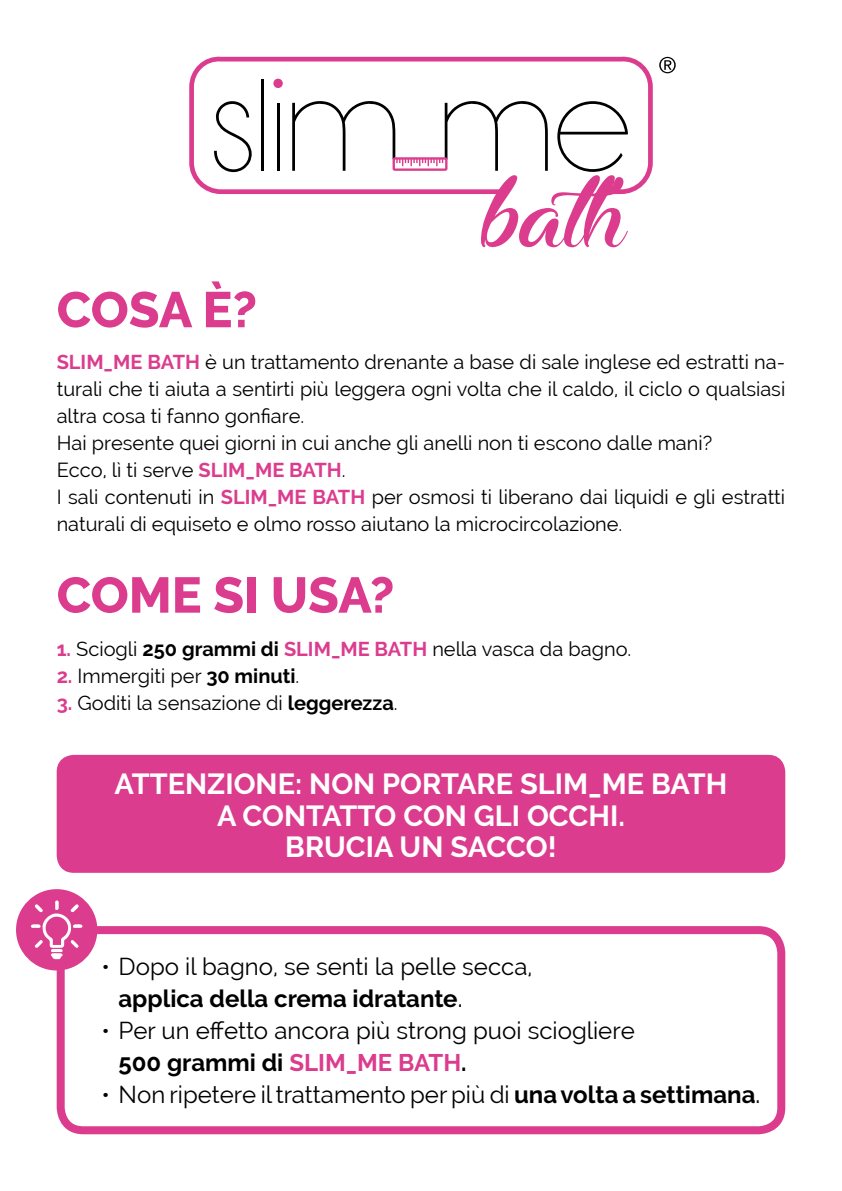
<style>
.page{position:relative;width:842px;height:1191px;background:#fff}
.page>*{position:absolute;margin:0;border:0;box-sizing:border-box;transform-origin:0 0}
.t1{font:800 50px "Raleway";color:#db3c8e}
.t2{font:700 29px/31.4px "Raleway";color:#fff;text-align:center}
.t3{font:24px/32px "Raleway";color:#000}
.t4{font:20px/27px "Raleway";color:#000}
.s1{font-weight:700;color:#db3c8e}
.s2{font-weight:700}
.s3{font-weight:500}
</style>
<div class="page">
<div style="left:57px;top:755px;width:728px;height:118px;background:#db3c8e;border-radius:17px"></div>
<div style="left:57px;top:926px;width:728px;height:208px;border:8px solid #db3c8e;border-radius:23px"></div>
<div style="left:16px;top:889px;width:81px;height:81px;background:#db3c8e;border-radius:50%"></div>
<svg style="left:31px;top:900px;width:52px;height:59px"></svg>
<svg style="left:189px;top:58px;width:464px;height:137px"></svg>
<svg style="left:292px;top:101px;width:336px;height:146px"></svg>
<svg style="left:659px;top:57px;width:17px;height:16px"></svg>
<h1 class="t1" style="left:57px;top:281px;width:202px">COSA È?</h1>
<p class="t4" style="left:57px;top:349px;width:730px"><span class="s1">SLIM_ME BATH</span> è un trattamento drenante a base di sale inglese ed estratti na&shy;turali che ti aiuta a sentirti più leggera ogni volta che il caldo, il ciclo o qualsiasi altra cosa ti fanno gonfiare.<br>Hai presente quei giorni in cui anche gli anelli non ti escono dalle mani?<br>Ecco, lì ti serve <span class="s1">SLIM_ME BATH</span>.<br>I sali contenuti in <span class="s1">SLIM_ME BATH</span> per osmosi ti liberano dai liquidi e gli estratti naturali di equiseto e olmo rosso aiutano la microcircolazione.</p>
<h1 class="t1" style="left:57px;top:566px;width:339px">COME SI USA?</h1>
<p class="t4" style="left:57px;top:635px;width:576px"><span class="s1">1.</span> Sciogli <span class="s2">250 grammi di</span> <span class="s1">SLIM_ME BATH</span> nella vasca da bagno.</p>
<p class="t4" style="left:57px;top:662px;width:244px"><span class="s1">2.</span> Immergiti per <span class="s2">30 minuti</span>.</p>
<p class="t4" style="left:57px;top:689px;width:342px"><span class="s1">3.</span> Goditi la sensazione di <span class="s2">leggerezza</span>.</p>
<h2 class="t2" style="left:114px;top:768px;width:614px">ATTENZIONE: NON PORTARE SLIM_ME BATH<br>A CONTATTO CON GLI OCCHI.<br>BRUCIA UN SACCO!</h2>
<p class="t3" style="left:118px;top:950px;width:415px;text-indent:-17px">• Dopo il bagno, se senti la pelle secca, <span class="s2">applica della crema idratante</span><span class="s3">.</span></p>
<p class="t3" style="left:118px;top:1014px;width:518px;text-indent:-17px">• Per un effetto ancora più strong puoi sciogliere<br><span class="s2">500 grammi di</span> <span class="s1">SLIM_ME BATH</span><span class="s2">.</span></p>
<p class="t3" style="left:101px;top:1078px;width:660px">• Non ripetere il trattamento per più di <span class="s2">una volta a settimana</span><span class="s3">.</span></p>
</div>
